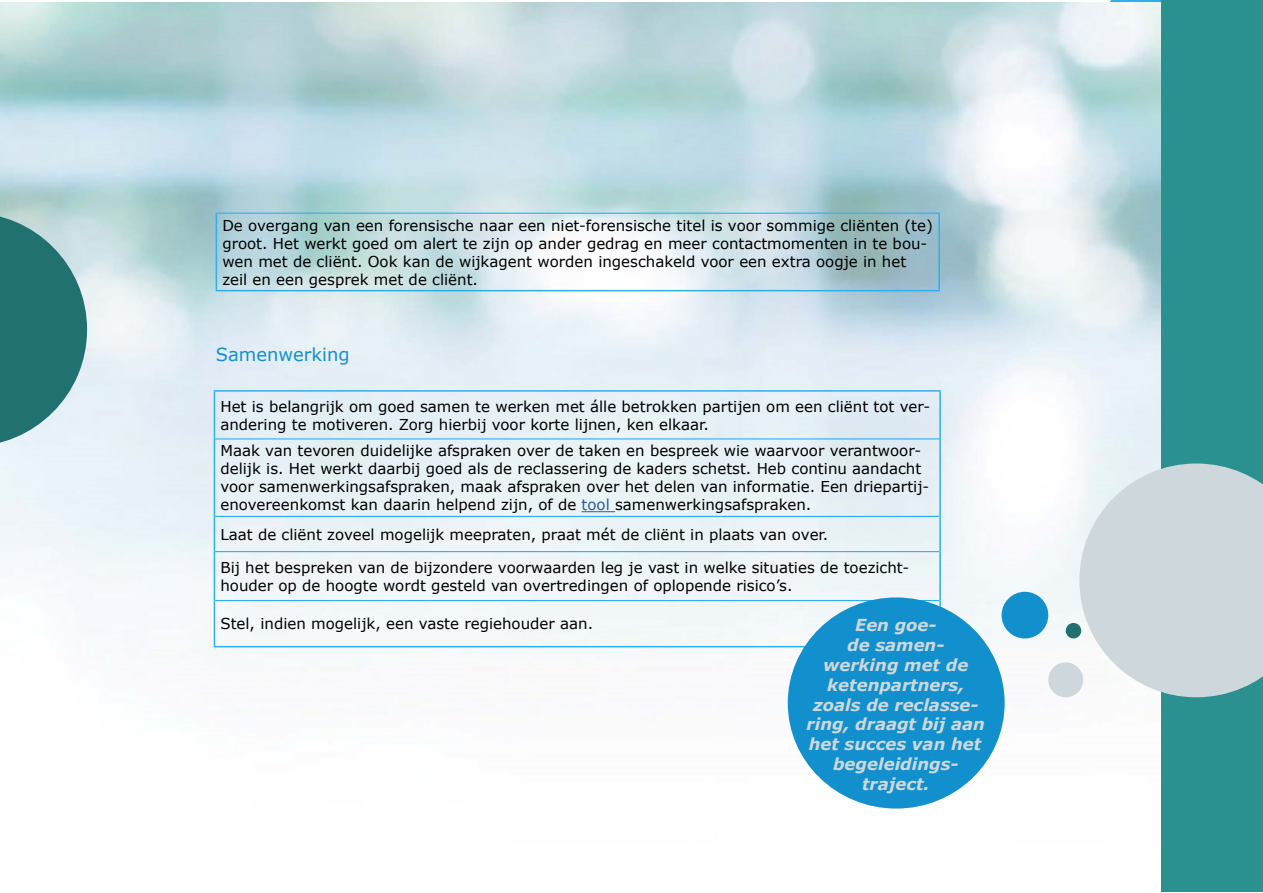
<style>
.page{position:relative;width:1263px;height:893px;background:#fff}
.page>*{position:absolute;margin:0;border:0;box-sizing:border-box;transform-origin:0 0}
.t1{font:18px "Verdana";color:#1290cd}
.t2{font:italic 700 16.5px/19.8px "Verdana";color:#ced8dc;text-align:center}
.t3{font:15px/18px "Verdana";color:#000}
.s1{color:#275b9b}
</style>
<div class="page">
<img style="left:0;top:2px;width:1161px;height:804px">
<div style="left:1161px;top:1px;width:102px;height:891px;background:#2a9190"></div>
<svg style="left:1079px;top:463px;width:184px;height:234px;background:#cfdade"></svg>
<svg style="left:0;top:213px;width:87px;height:233px;background:#549293"></svg>
<div style="left:1048px;top:662px;width:35px;height:35px;background:#ced8dc;border-radius:50%"></div>
<div style="left:1001px;top:592px;width:47px;height:46px;background:#1290cd;border-radius:50%"></div>
<div style="left:1066px;top:623px;width:15px;height:15px;background:#217170;border-radius:50%"></div>
<hr style="left:216px;top:213px;width:724px;height:1px;background:#2fafec">
<hr style="left:216px;top:214px;width:1px;height:76px;background:#2fafec">
<hr style="left:938px;top:214px;width:2px;height:76px;background:#2fafec">
<hr style="left:216px;top:290px;width:724px;height:1px;background:#2fafec">
<hr style="left:214px;top:390px;width:727px;height:2px;background:#2fafec">
<hr style="left:214px;top:392px;width:1px;height:47px;background:#2fafec">
<hr style="left:939px;top:392px;width:2px;height:47px;background:#2fafec">
<hr style="left:214px;top:439px;width:1px;height:77px;background:#2fafec">
<hr style="left:939px;top:439px;width:2px;height:77px;background:#2fafec">
<hr style="left:214px;top:516px;width:1px;height:36px;background:#2fafec">
<hr style="left:939px;top:516px;width:2px;height:36px;background:#2fafec">
<hr style="left:214px;top:552px;width:1px;height:48px;background:#2fafec">
<hr style="left:939px;top:552px;width:2px;height:48px;background:#2fafec">
<hr style="left:214px;top:600px;width:1px;height:46px;background:#2fafec">
<hr style="left:939px;top:600px;width:2px;height:46px;background:#2fafec">
<hr style="left:214px;top:646px;width:727px;height:1px;background:#2fafec">
<hr style="left:215px;top:438px;width:724px;height:1px;background:#2fafec">
<hr style="left:215px;top:516px;width:724px;height:1px;background:#2fafec">
<hr style="left:215px;top:551px;width:724px;height:1px;background:#2fafec">
<hr style="left:215px;top:600px;width:724px;height:1px;background:#2fafec">
<hr style="left:582px;top:511px;width:33px;height:1px;background:#275b9b">
<div style="left:788px;top:597px;width:217px;height:212px;background:#1290cd;border-radius:50%"></div>
<p class="t3" style="left:222px;top:216px;width:712px">De overgang van een forensische naar een niet-forensische titel is voor sommige cliënten (te) groot. Het werkt goed om alert te zijn op ander gedrag en meer contactmomenten in te bou&shy;wen met de cliënt. Ook kan de wijkagent worden ingeschakeld voor een extra oogje in het zeil en een gesprek met de cliënt.</p>
<p class="t1" style="left:216px;top:342px;width:135px">Samenwerking</p>
<p class="t3" style="left:220px;top:397px;width:711px">Het is belangrijk om goed samen te werken met álle betrokken partijen om een cliënt tot ver&shy;andering te motiveren. Zorg hierbij voor korte lijnen, ken elkaar.</p>
<p class="t3" style="left:220px;top:442px;width:710px">Maak van tevoren duidelijke afspraken over de taken en bespreek wie waarvoor verantwoor&shy;delijk is. Het werkt daarbij goed als de reclassering de kaders schetst. Heb continu aandacht voor samenwerkingsafspraken, maak afspraken over het delen van informatie. Een driepartij&shy;enovereenkomst kan daarin helpend zijn, of de <span class="s1">tool</span> samenwerkingsafspraken.</p>
<p class="t3" style="left:220px;top:525px;width:609px">Laat de cliënt zoveel mogelijk meepraten, praat mét de cliënt in plaats van over.</p>
<p class="t3" style="left:220px;top:558px;width:690px">Bij het bespreken van de bijzondere voorwaarden leg je vast in welke situaties de toezicht&shy;houder op de hoogte wordt gesteld van overtredingen of oplopende risico’s.</p>
<p class="t3" style="left:220px;top:615px;width:374px">Stel, indien mogelijk, een vaste regiehouder aan.</p>
<p class="t2" style="left:806px;top:615px;width:180px">Een goe-<br>de samen-<br>werking met de ketenpartners, zoals de reclasse&shy;ring, draagt bij aan het succes van het begeleidings&shy;traject.</p>
</div>
